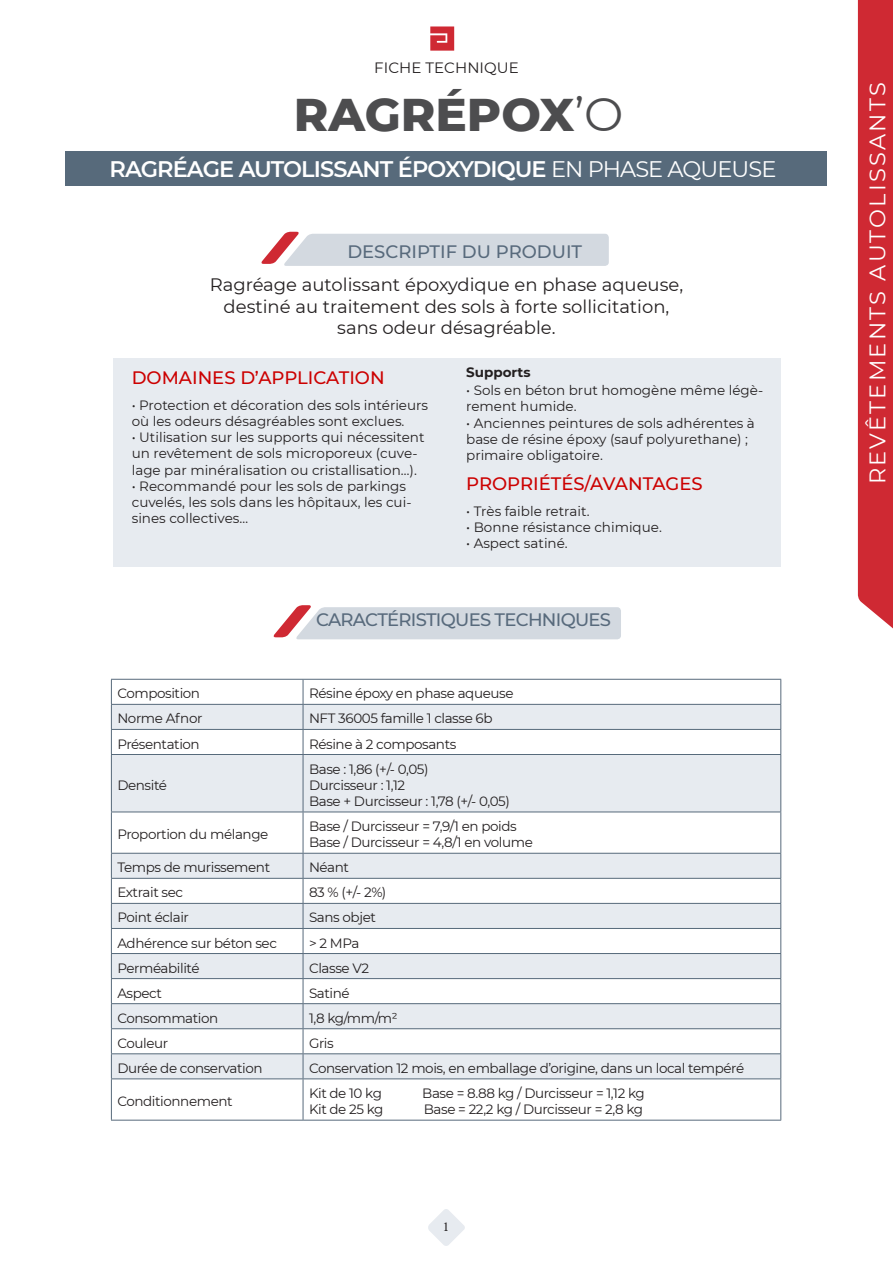
<style>
.page{position:relative;width:893px;height:1263px;background:#fff}
.page>*{position:absolute;margin:0;border:0;box-sizing:border-box;transform-origin:0 0}
.t1{font:800 46.8px "Montserrat";color:#4d4d4f}
.t2{font:600 22.5px "Montserrat";letter-spacing:-.04em;color:#fff}
.t3{font:22.5px "Montserrat";letter-spacing:.1em;color:#fff}
.t4{font:18px "Montserrat";color:#231f20}
.t5{font:500 18px "Montserrat";color:#c00}
.t6{font:500 18px "Montserrat";letter-spacing:-.04em;color:#586a7c}
.t7{font:500 18px "Montserrat";color:#586a7c}
.t8{font:15px "Montserrat";letter-spacing:.005em;color:#231f20}
.t9{font:13.5px "Montserrat";letter-spacing:-.03em;color:#231f20}
.t10{font:13.5px/16.2px "Montserrat";color:#231f20}
.t11{font:700 13.5px "Montserrat";color:#231f20}
.t12{font:13.5px "Minion Pro";color:#231f20}
.s1{font-weight:400}
</style>
<div class="page">
<svg style="left:428px;top:1209px;width:37px;height:37px"></svg>
<div style="left:66px;top:151px;width:761px;height:34px;background:#576a7b"></div>
<svg style="left:430px;top:26px;width:24px;height:25px"></svg>
<div style="left:858px;top:0;width:35px;height:629px;background:#cf2933"></div>
<svg style="left:261px;top:232px;width:348px;height:34px;background:#d7d6dd"></svg>
<svg style="left:273px;top:605px;width:348px;height:34px;background:#d8d7dd"></svg>
<div style="left:113px;top:358px;width:667px;height:208px;background:#e7ebf0"></div>
<svg style="left:112px;top:705px;width:668px;height:148px;fill:#e7ebf0"></svg>
<hr style="left:111px;top:679px;width:192px;height:1px;background:#576a7b">
<hr style="left:303px;top:679px;width:478px;height:1px;background:#576a7b">
<hr style="left:111px;top:704px;width:192px;height:1px;background:#576a7b">
<hr style="left:303px;top:704px;width:478px;height:1px;background:#576a7b">
<hr style="left:111px;top:729px;width:192px;height:1px;background:#576a7b">
<svg style="left:111px;top:680px;width:1px;height:74px"></svg>
<hr style="left:303px;top:729px;width:478px;height:1px;background:#576a7b">
<svg style="left:303px;top:680px;width:1px;height:74px"></svg>
<svg style="left:780px;top:680px;width:1px;height:74px"></svg>
<hr style="left:111px;top:754px;width:192px;height:1px;background:#576a7b">
<hr style="left:111px;top:755px;width:1px;height:56px;background:#576a7b">
<hr style="left:303px;top:754px;width:478px;height:1px;background:#576a7b">
<hr style="left:303px;top:755px;width:1px;height:56px;background:#576a7b">
<hr style="left:780px;top:755px;width:1px;height:56px;background:#576a7b">
<hr style="left:111px;top:811px;width:192px;height:1px;background:#576a7b">
<hr style="left:111px;top:812px;width:1px;height:41px;background:#576a7b">
<hr style="left:303px;top:811px;width:478px;height:1px;background:#576a7b">
<hr style="left:303px;top:812px;width:1px;height:41px;background:#576a7b">
<hr style="left:780px;top:812px;width:1px;height:41px;background:#576a7b">
<hr style="left:111px;top:853px;width:192px;height:1px;background:#576a7b">
<hr style="left:303px;top:853px;width:478px;height:1px;background:#576a7b">
<svg style="left:111px;top:854px;width:670px;height:224px"></svg>
<hr style="left:111px;top:1078px;width:192px;height:1px;background:#576a7b">
<hr style="left:111px;top:1079px;width:1px;height:41px;background:#576a7b">
<hr style="left:303px;top:1078px;width:478px;height:1px;background:#576a7b">
<hr style="left:303px;top:1079px;width:1px;height:41px;background:#576a7b">
<hr style="left:780px;top:1079px;width:1px;height:41px;background:#576a7b">
<hr style="left:111px;top:1120px;width:192px;height:1px;background:#576a7b">
<hr style="left:303px;top:1120px;width:478px;height:1px;background:#576a7b">
<p class="t8" style="left:374px;top:57px;width:146px">FICHE TECHNIQUE</p>
<p class="t1" style="left:294px;top:80px;width:331px">RAGRÉPOX<span class="s1">’O</span></p>
<p class="t2" style="left:110px;top:153px;width:668px">RAGRÉAGE AUTOLISSANT ÉPOXYDIQUE <span class="s1">EN PHASE AQUEUSE</span></p>
<p class="t7" style="left:347px;top:239px;width:236px">DESCRIPTIF DU PRODUIT</p>
<p class="t4" style="left:210px;top:272px;width:475px">Ragréage autolissant époxydique en phase aqueuse,</p>
<p class="t4" style="left:224px;top:294px;width:447px">destiné au traitement des sols à forte sollicitation,</p>
<p class="t4" style="left:337px;top:316px;width:220px">sans odeur désagréable.</p>
<p class="t11" style="left:466px;top:362px;width:66px">Supports</p>
<p class="t5" style="left:132px;top:365px;width:254px">DOMAINES D’APPLICATION</p>
<p class="t10" style="left:466px;top:382px;width:298px">• Sols en béton brut homogène même légè&shy;rement humide.</p>
<p class="t10" style="left:466px;top:414px;width:290px">• Anciennes peintures de sols adhérentes à base de résine époxy (sauf polyurethane) ; primaire obligatoire.</p>
<p class="t10" style="left:132px;top:396px;width:298px">• Protection et décoration des sols intérieurs où les odeurs désagréables sont exclues.</p>
<p class="t10" style="left:132px;top:429px;width:294px">• Utilisation sur les supports qui nécessitent un revêtement de sols microporeux (cuve&shy;lage par minéralisation ou cristallisation…).</p>
<p class="t10" style="left:132px;top:477px;width:276px">• Recommandé pour les sols de parkings</p>
<p class="t10" style="left:132px;top:494px;width:281px">cuvelés, les sols dans les hôpitaux, les cui&shy;sines collectives…</p>
<p class="t10" style="left:466px;top:502px;width:125px">• Très faible retrait.</p>
<p class="t10" style="left:466px;top:519px;width:197px">• Bonne résistance chimique.</p>
<p class="t10" style="left:466px;top:535px;width:103px">• Aspect satiné.</p>
<p class="t5" style="left:466px;top:471px;width:238px">PROPRIÉTÉS/AVANTAGES</p>
<p class="t6" style="left:316px;top:607px;width:296px">CARACTÉRISTIQUES TECHNIQUES</p>
<p class="t9" style="left:117px;top:684px;width:84px">Composition</p>
<p class="t9" style="left:309px;top:684px;width:206px">Résine époxy en phase aqueuse</p>
<p class="t9" style="left:117px;top:709px;width:87px">Norme Afnor</p>
<p class="t9" style="left:309px;top:709px;width:185px">NFT 36005 famille 1 classe 6b</p>
<p class="t9" style="left:117px;top:734px;width:84px">Présentation</p>
<p class="t9" style="left:309px;top:734px;width:149px">Résine à 2 composants</p>
<p class="t9" style="left:117px;top:776px;width:51px">Densité</p>
<p class="t9" style="left:309px;top:759px;width:121px">Base : 1,86 (+/- 0,05)</p>
<p class="t9" style="left:309px;top:776px;width:98px">Durcisseur : 1,12</p>
<p class="t9" style="left:309px;top:792px;width:202px">Base + Durcisseur : 1,78 (+/- 0,05)</p>
<p class="t9" style="left:117px;top:825px;width:152px">Proportion du mélange</p>
<p class="t9" style="left:309px;top:817px;width:209px">Base / Durcisseur = 7,9/1 en poids</p>
<p class="t9" style="left:309px;top:833px;width:225px">Base / Durcisseur = 4,8/1 en volume</p>
<p class="t9" style="left:117px;top:858px;width:154px">Temps de murissement</p>
<p class="t9" style="left:309px;top:858px;width:41px">Néant</p>
<p class="t9" style="left:117px;top:883px;width:67px">Extrait sec</p>
<p class="t9" style="left:309px;top:883px;width:79px">83 % (+/- 2%)</p>
<p class="t9" style="left:117px;top:908px;width:73px">Point éclair</p>
<p class="t9" style="left:309px;top:908px;width:68px">Sans objet</p>
<p class="t9" style="left:117px;top:933px;width:161px">Adhérence sur béton sec</p>
<p class="t9" style="left:309px;top:933px;width:52px">&gt; 2 MPa</p>
<p class="t9" style="left:117px;top:958px;width:84px">Perméabilité</p>
<p class="t9" style="left:309px;top:958px;width:62px">Classe V2</p>
<p class="t9" style="left:117px;top:983px;width:46px">Aspect</p>
<p class="t9" style="left:309px;top:983px;width:42px">Satiné</p>
<p class="t9" style="left:117px;top:1009px;width:102px">Consommation</p>
<p class="t9" style="left:309px;top:1009px;width:90px">1,8 kg/mm/m²</p>
<p class="t9" style="left:117px;top:1034px;width:52px">Couleur</p>
<p class="t9" style="left:309px;top:1034px;width:26px">Gris</p>
<p class="t9" style="left:117px;top:1059px;width:147px">Durée de conservation</p>
<p class="t9" style="left:309px;top:1059px;width:437px">Conservation 12 mois, en emballage d’origine, dans un local tempéré</p>
<p class="t9" style="left:117px;top:1092px;width:117px">Conditionnement</p>
<p class="t9" style="left:309px;top:1084px;width:74px">Kit de 10 kg</p>
<p class="t9" style="left:422px;top:1084px;width:224px">Base = 8.88 kg / Durcisseur = 1,12 kg</p>
<p class="t9" style="left:309px;top:1100px;width:76px">Kit de 25 kg</p>
<p class="t9" style="left:424px;top:1100px;width:221px">Base = 22,2 kg / Durcisseur = 2,8 kg</p>
<p class="t12" style="left:443px;top:1217px;width:8px">1</p>
<p class="t3" style="left:862px;top:484px;width:403px;rotate:-90deg">REVÊTEMENTS AUTOLISSANTS</p>
</div>
